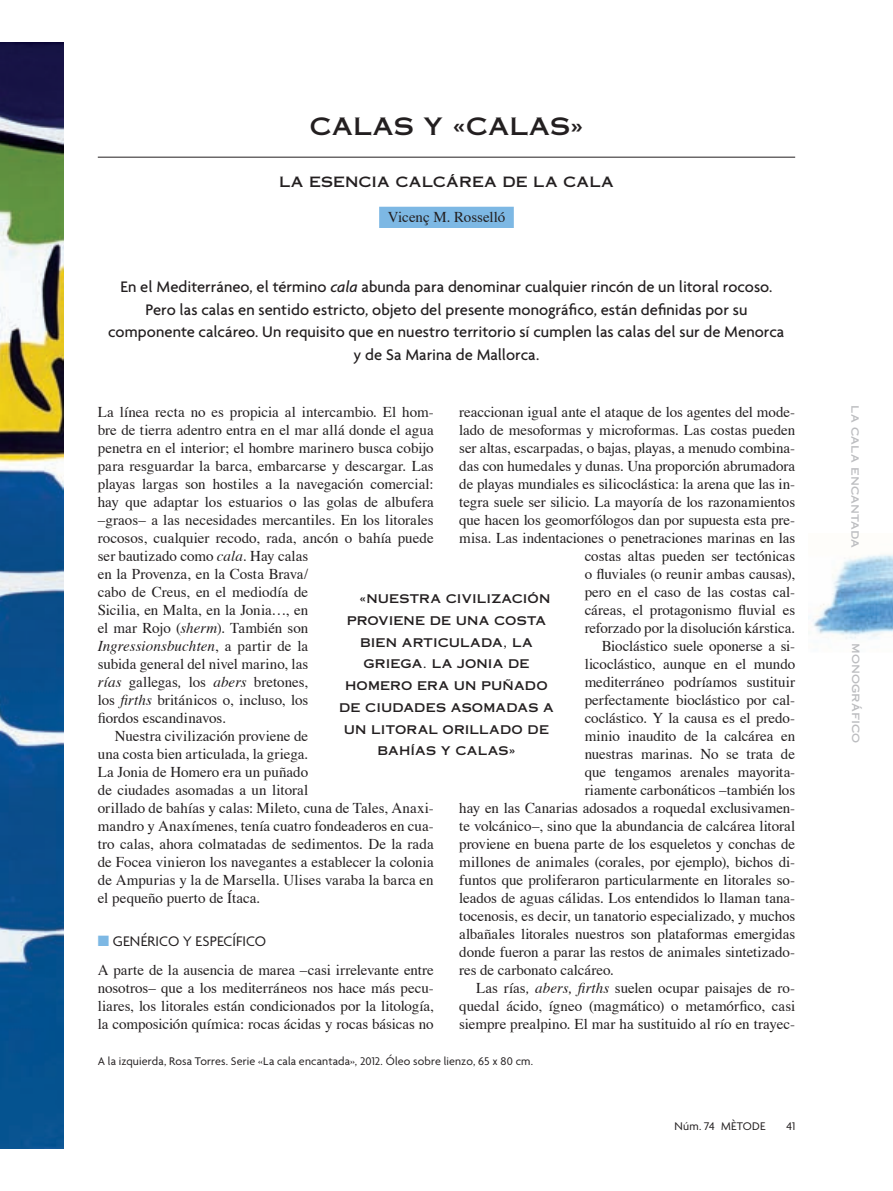
<style>
.page{position:relative;width:893px;height:1191px;background:#fff}
.page>*{position:absolute;margin:0;border:0;box-sizing:border-box;transform-origin:0 0}
.t1{font:24px "Copperplate Thirty One AB";color:#231f20}
.t2{font:500 16.5px/22.5px "Agenda";color:#231f20;text-align:center}
.t3{font:15px/18px "Times";letter-spacing:-.005em;color:#231f20;text-align:justify}
.t4{font:italic 15px "Times";color:#231f20}
.t5{font:15px "Agenda";letter-spacing:.01em;color:#231f20}
.t6{font:14.25px "Copperplate Thirty One AB";letter-spacing:.01em;color:#231f20}
.t7{font:12px "Copperplate Thirty One AB";letter-spacing:.01em;color:#231f20}
.t8{font:12px "Agenda";letter-spacing:.01em;color:#231f20}
.t9{font:12px "Copperplate Thirty One AB";letter-spacing:.005em;color:#bcbdc0}
.s1{font-style:italic}
.s2{font-style:normal}
.s3{color:#7db8e4}
</style>
<div class="page">
<img style="left:809px;top:554px;width:84px;height:85px">
<hr style="left:98px;top:157px;width:697px;height:1px;background:#231f20">
<div style="left:379px;top:207px;width:135px;height:21px;background:#7db8e4"></div>
<img style="left:0;top:43px;width:64px;height:1105px">
<h1 class="t1" style="left:309px;top:113px;width:275px">CALAS Y «CALAS»</h1>
<p class="t6" style="left:279px;top:173px;width:336px">LA ESENCIA CALCÁREA DE LA CALA</p>
<p class="t3" style="left:388px;top:209px;width:119px">Vicenç M. Rosselló</p>
<p class="t2" style="left:108px;top:277px;width:678px">En el Mediterráneo, el término <span class="s1">cala</span> abunda para denominar cualquier rincón de un litoral rocoso.<br>Pero las calas en sentido estricto, objeto del presente monográfico, están definidas por su componente calcáreo. Un requisito que en nuestro territorio sí cumplen las calas del sur de Menorca y de Sa Marina de Mallorca.</p>
<p class="t3" style="left:98px;top:404px;width:337px">La línea recta no es propicia al intercambio. El hom-</p>
<p class="t3" style="left:98px;top:422px;width:337px">bre de tierra adentro entra en el mar allá donde el agua</p>
<p class="t3" style="left:98px;top:440px;width:337px">penetra en el interior; el hombre marinero busca cobijo</p>
<p class="t3" style="left:98px;top:458px;width:337px">para resguardar la barca, embarcarse y descargar. Las</p>
<p class="t3" style="left:98px;top:476px;width:337px">playas largas son hostiles a la navegación comercial:</p>
<p class="t3" style="left:98px;top:494px;width:337px">hay que adaptar los estuarios o las golas de albufera</p>
<p class="t3" style="left:98px;top:512px;width:337px">–graos– a las necesidades mercantiles. En los litorales</p>
<p class="t3" style="left:98px;top:530px;width:337px">rocosos, cualquier recodo, rada, ancón o bahía puede</p>
<p class="t3" style="left:98px;top:548px;width:212px">ser bautizado como <span class="s1">cala</span>. Hay calas</p>
<p class="t3" style="left:98px;top:566px;width:212px">en la Provenza, en la Costa Brava/</p>
<p class="t3" style="left:98px;top:584px;width:212px">cabo de Creus, en el mediodía de</p>
<p class="t3" style="left:98px;top:602px;width:212px">Sicilia, en Malta, en la Jonia…, en</p>
<p class="t3" style="left:98px;top:620px;width:212px">el mar Rojo (<span class="s1">sherm</span>). También son</p>
<p class="t4" style="left:98px;top:639px;width:212px">Ingressionsbuchten<span class="s2">, a partir de la</span></p>
<p class="t3" style="left:98px;top:656px;width:212px">subida general del nivel marino, las</p>
<p class="t3" style="left:98px;top:674px;width:212px"><span class="s1">rías</span> gallegas<span class="s1">,</span> los <span class="s1">abers</span> bretones,</p>
<p class="t3" style="left:98px;top:692px;width:212px">los <span class="s1">firths</span> británicos o, incluso, los</p>
<p class="t3" style="left:98px;top:710px;width:130px">fiordos escandinavos.</p>
<p class="t3" style="left:115px;top:728px;width:195px">Nuestra civilización proviene de</p>
<p class="t3" style="left:98px;top:746px;width:212px">una costa bien articulada, la griega.</p>
<p class="t3" style="left:98px;top:764px;width:212px">La Jonia de Homero era un puñado</p>
<p class="t3" style="left:98px;top:782px;width:212px">de ciudades asomadas a un litoral</p>
<p class="t3" style="left:98px;top:800px;width:337px">orillado de bahías y calas: Mileto, cuna de Tales, Anaxi-</p>
<p class="t3" style="left:98px;top:818px;width:337px">mandro y Anaxímenes, tenía cuatro fondeaderos en cua-</p>
<p class="t3" style="left:98px;top:836px;width:337px">tro calas, ahora colmatadas de sedimentos. De la rada</p>
<p class="t3" style="left:98px;top:854px;width:337px">de Focea vinieron los navegantes a establecer la colonia</p>
<p class="t3" style="left:98px;top:872px;width:337px">de Ampurias y la de Marsella. Ulises varaba la barca en</p>
<p class="t3" style="left:98px;top:890px;width:164px">el pequeño puerto de Ítaca.</p>
<p class="t5" style="left:98px;top:935px;width:170px"><span class="s3">■</span> GENÉRICO Y ESPECÍFICO</p>
<p class="t3" style="left:98px;top:962px;width:338px">A parte de la ausencia de marea –casi irrelevante entre nosotros– que a los mediterráneos nos hace más pecu&shy;liares, los litorales están condicionados por la litología, la composición química: rocas ácidas y rocas básicas no</p>
<p class="t3" style="left:459px;top:404px;width:337px">reaccionan igual ante el ataque de los agentes del mode-</p>
<p class="t3" style="left:459px;top:422px;width:337px">lado de mesoformas y microformas. Las costas pueden</p>
<p class="t3" style="left:459px;top:440px;width:337px">ser altas, escarpadas, o bajas, playas, a menudo combina-</p>
<p class="t3" style="left:459px;top:458px;width:338px">das con humedales y dunas. Una proporción abrumadora</p>
<p class="t3" style="left:459px;top:476px;width:338px">de playas mundiales es silicoclástica: la arena que las in-</p>
<p class="t3" style="left:459px;top:494px;width:337px">tegra suele ser silicio. La mayoría de los razonamientos</p>
<p class="t3" style="left:459px;top:512px;width:337px">que hacen los geomorfólogos dan por supuesta esta pre-</p>
<p class="t3" style="left:459px;top:530px;width:337px">misa. Las indentaciones o penetraciones marinas en las</p>
<p class="t3" style="left:585px;top:548px;width:212px">costas altas pueden ser tectónicas</p>
<p class="t3" style="left:585px;top:566px;width:212px">o fluviales (o reunir ambas causas),</p>
<p class="t3" style="left:585px;top:584px;width:212px">pero en el caso de las costas cal-</p>
<p class="t3" style="left:585px;top:602px;width:212px">cáreas, el protagonismo fluvial es</p>
<p class="t3" style="left:585px;top:620px;width:212px">reforzado por la disolución kárstica.</p>
<p class="t3" style="left:602px;top:638px;width:195px">Bioclástico suele oponerse a si-</p>
<p class="t3" style="left:585px;top:656px;width:212px">licoclástico, aunque en el mundo</p>
<p class="t3" style="left:585px;top:674px;width:212px">mediterráneo podríamos sustituir</p>
<p class="t3" style="left:585px;top:692px;width:212px">perfectamente bioclástico por cal-</p>
<p class="t3" style="left:585px;top:710px;width:212px">coclástico. Y la causa es el predo-</p>
<p class="t3" style="left:585px;top:728px;width:212px">minio inaudito de la calcárea en</p>
<p class="t3" style="left:585px;top:746px;width:212px">nuestras marinas. No se trata de</p>
<p class="t3" style="left:585px;top:764px;width:212px">que tengamos arenales mayorita-</p>
<p class="t3" style="left:585px;top:782px;width:212px">riamente carbonáticos –también los</p>
<p class="t3" style="left:459px;top:800px;width:337px">hay en las Canarias adosados a roquedal exclusivamen-</p>
<p class="t3" style="left:459px;top:818px;width:337px">te volcánico–, sino que la abundancia de calcárea litoral</p>
<p class="t3" style="left:459px;top:836px;width:337px">proviene en buena parte de los esqueletos y conchas de</p>
<p class="t3" style="left:459px;top:854px;width:337px">millones de animales (corales, por ejemplo), bichos di-</p>
<p class="t3" style="left:459px;top:872px;width:337px">funtos que proliferaron particularmente en litorales so-</p>
<p class="t3" style="left:459px;top:890px;width:337px">leados de aguas cálidas. Los entendidos lo llaman tana-</p>
<p class="t3" style="left:459px;top:908px;width:338px">tocenosis, es decir, un tanatorio especializado, y muchos</p>
<p class="t3" style="left:459px;top:926px;width:338px">albañales litorales nuestros son plataformas emergidas</p>
<p class="t3" style="left:459px;top:944px;width:337px">donde fueron a parar las restos de animales sintetizado-</p>
<p class="t3" style="left:459px;top:962px;width:156px">res de carbonato calcáreo.</p>
<p class="t3" style="left:476px;top:980px;width:320px">Las rías<span class="s1">, abers, firths</span> suelen ocupar paisajes de ro-</p>
<p class="t3" style="left:459px;top:998px;width:337px">quedal ácido, ígneo (magmático) o metamórfico, casi</p>
<p class="t3" style="left:459px;top:1016px;width:337px">siempre prealpino. El mar ha sustituido al río en trayec-</p>
<p class="t7" style="left:360px;top:592px;width:192px">«NUESTRA CIVILIZACIÓN</p>
<p class="t7" style="left:347px;top:614px;width:201px">PROVIENE DE UNA COSTA</p>
<p class="t7" style="left:360px;top:635px;width:174px">BIEN ARTICULADA, LA</p>
<p class="t7" style="left:363px;top:657px;width:168px">GRIEGA. LA JONIA DE</p>
<p class="t7" style="left:345px;top:679px;width:204px">HOMERO ERA UN PUÑADO</p>
<p class="t7" style="left:339px;top:701px;width:216px">DE CIUDADES ASOMADAS A</p>
<p class="t7" style="left:344px;top:722px;width:207px">UN LITORAL ORILLADO DE</p>
<p class="t7" style="left:377px;top:744px;width:140px">BAHÍAS Y CALAS»</p>
<p class="t8" style="left:98px;top:1056px;width:437px">A la izquierda, Rosa Torres. Serie «La cala encantada», 2012. Óleo sobre lienzo, 65 x 80 cm.</p>
<p class="t8" style="left:674px;top:1121px;width:92px">Núm. 74 MÈTODE</p>
<p class="t8" style="left:786px;top:1121px;width:10px">41</p>
<p class="t9" style="left:863px;top:405px;width:144px;rotate:90deg">la cala encantada</p>
<p class="t9" style="left:863px;top:643px;width:102px;rotate:90deg">monográfico</p>
</div>
